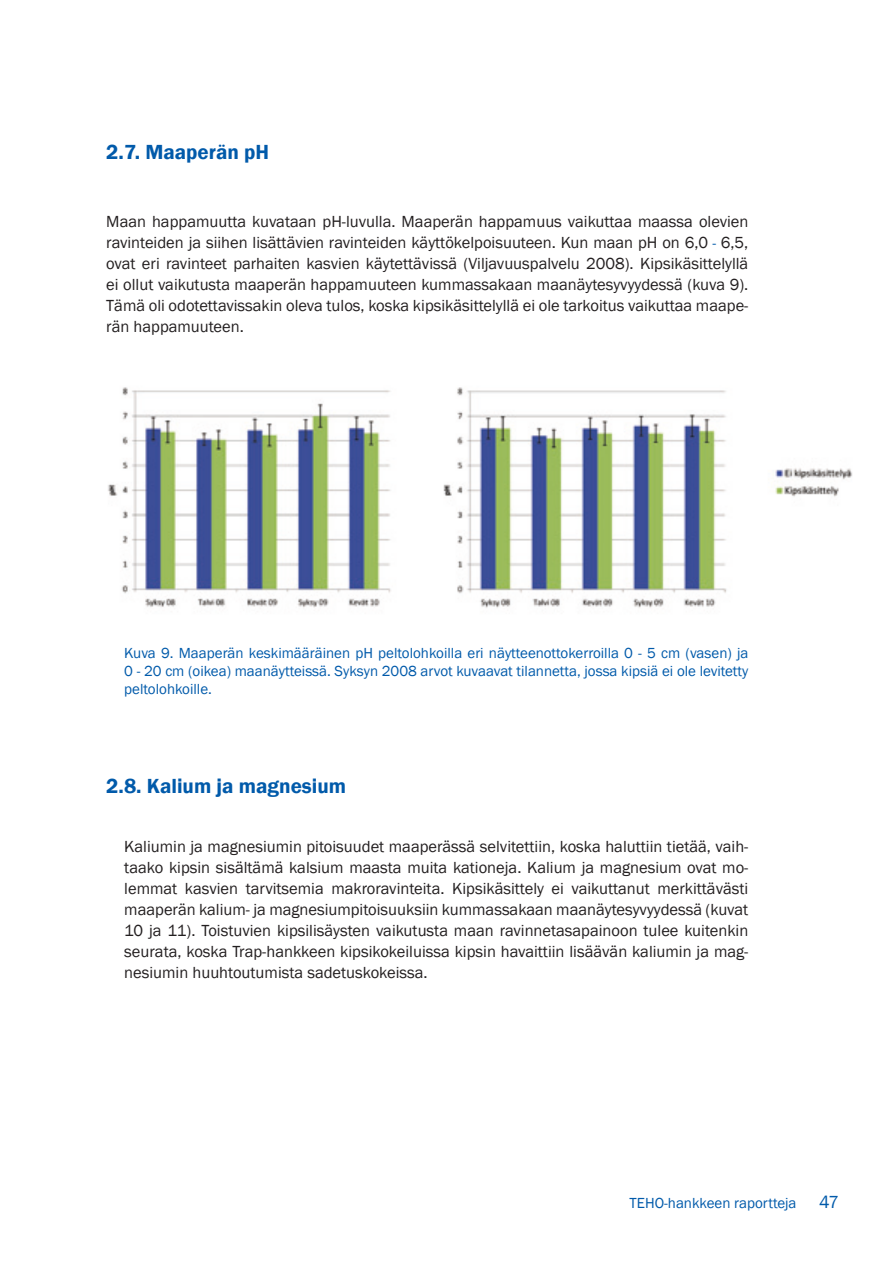
<style>
.page{position:relative;width:893px;height:1263px;background:#fff}
.page>*{position:absolute;margin:0;border:0;box-sizing:border-box;transform-origin:0 0}
.t1{font:600 21px "Franklin Gothic";color:#015aaa}
.t2{font:16.5px/21px "Franklin Gothic";color:#231f20;text-align:justify}
.t3{font:15px/18px "Franklin Gothic";color:#015aaa;text-align:justify}
.s1{font-size:15px;color:#015aaa}
.s2{font-size:18px}
</style>
<div class="page">
<img style="left:108px;top:387px;width:745px;height:221px">
<p class="t1" style="left:106px;top:139px;width:164px">2.7. Maaperän pH</p>
<p class="t2" style="left:106px;top:211px;width:644px">Maan happamuutta kuvataan pH-luvulla. Maaperän happamuus vaikuttaa maassa olevien ravinteiden ja siihen lisättävien ravinteiden käyttökelpoisuuteen. Kun maan pH on 6,0 <span class="s1">-</span> 6,5, ovat eri ravinteet parhaiten kasvien käytettävissä (Viljavuuspalvelu 2008). Kipsikäsittelyllä ei ollut vaikutusta maaperän happamuuteen kummassakaan maanäytesyvyydessä (kuva 9).<br>Tämä oli odotettavissakin oleva tulos, koska kipsikäsittelyllä ei ole tarkoitus vaikuttaa maape&shy;rän happamuuteen.</p>
<p class="t3" style="left:124px;top:645px;width:626px">Kuva 9. Maaperän keskimääräinen pH peltolohkoilla eri näytteenottokerroilla 0 - 5 cm (vasen) ja 0 - 20 cm (oikea) maanäytteissä. Syksyn 2008 arvot kuvaavat tilannetta, jossa kipsiä ei ole levitetty peltolohkoille.</p>
<p class="t1" style="left:106px;top:773px;width:241px">2.8. Kalium ja magnesium</p>
<p class="t2" style="left:124px;top:836px;width:626px">Kaliumin ja magnesiumin pitoisuudet maaperässä selvitettiin, koska haluttiin tietää, vaih&shy;taako kipsin sisältämä kalsium maasta muita kationeja. Kalium ja magnesium ovat mo&shy;lemmat kasvien tarvitsemia makroravinteita. Kipsikäsittely ei vaikuttanut merkittävästi maaperän kalium- ja magnesiumpitoisuuksiin kummassakaan maanäytesyvyydessä (kuvat 10 ja 11). Toistuvien kipsilisäysten vaikutusta maan ravinnetasapainoon tulee kuitenkin seurata, koska Trap-hankkeen kipsikokeiluissa kipsin havaittiin lisäävän kaliumin ja mag&shy;nesiumin huuhtoutumista sadetuskokeissa.</p>
<p class="t3" style="left:629px;top:1195px;width:211px">TEHO-hankkeen raportteja <span class="s2">47</span></p>
</div>
